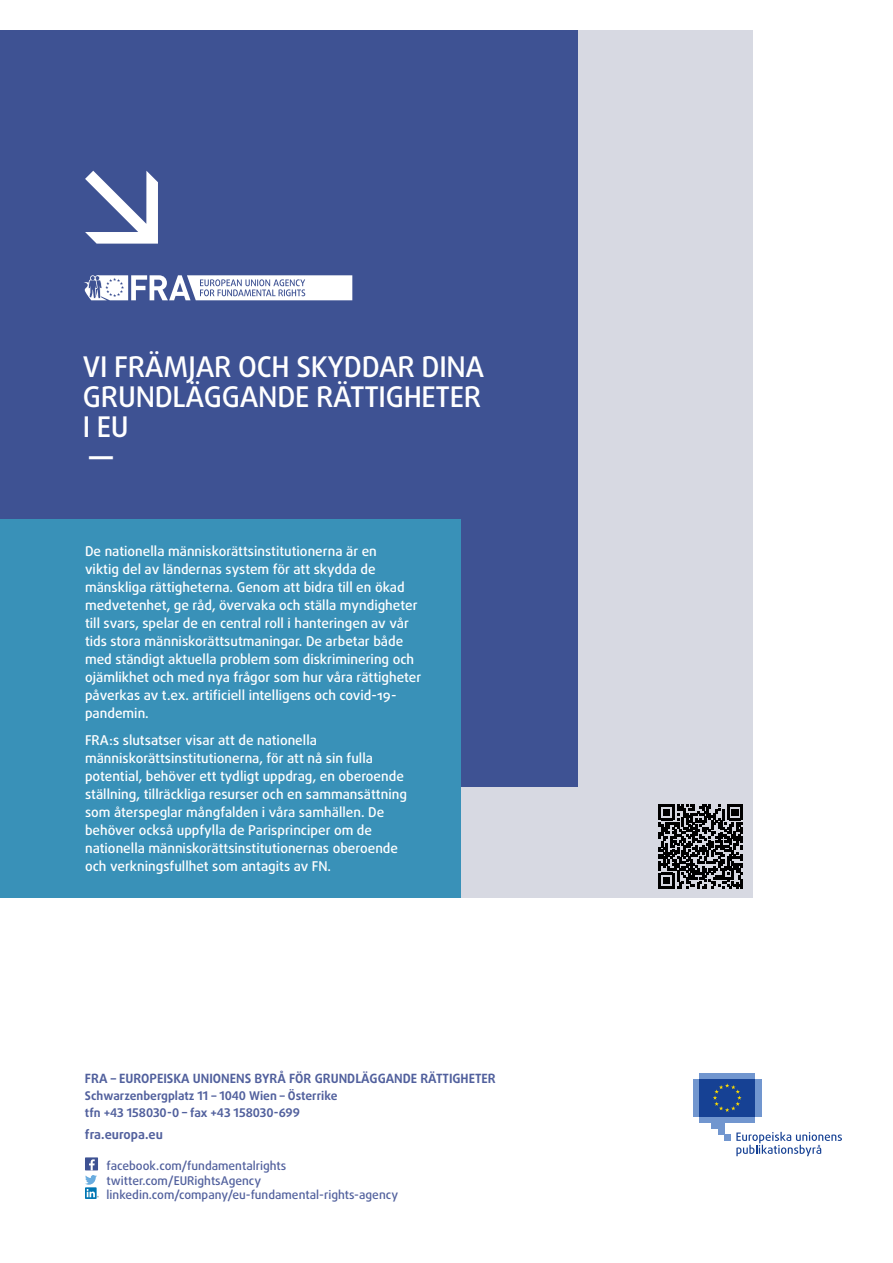
<style>
.page{position:relative;width:893px;height:1263px;background:#fff}
.page>*{position:absolute;margin:0;border:0;box-sizing:border-box;transform-origin:0 0}
.t1{font:500 28.5px/30px "Daxline Pro";letter-spacing:-.01em;color:#fff;text-align:justify}
.t2{font:700 28.5px "Daxline Pro";color:#fff}
.BodyText{font:500 13.5px/18px "Daxline Pro";color:#fff}
.t3{font:700 12.75px "Daxline Pro";color:#51609d}
.t4{font:500 12px "Daxline Pro";color:#51609d}
.t5{font:700 12px "Daxline Pro";color:#51609d}
</style>
<div class="page">
<div style="left:0;top:30px;width:752px;height:868px;background:#d7d9e2"></div>
<div style="left:0;top:30px;width:577px;height:757px;background:#3e5293"></div>
<div style="left:0;top:520px;width:460px;height:378px;background:#3991b8"></div>
<svg style="left:84px;top:275px;width:268px;height:25px;background:#ccd1e2"></svg>
<div style="left:85px;top:1157px;width:13px;height:13px;background:#3e5293"></div>
<svg style="left:85px;top:1187px;width:12px;height:12px"></svg>
<svg style="left:85px;top:1159px;width:14px;height:38px"></svg>
<svg style="left:659px;top:804px;width:84px;height:84px"></svg>
<div style="left:699px;top:1073px;width:56px;height:6px;background:#7196cf"></div>
<div style="left:699px;top:1116px;width:56px;height:6px;background:#7196cf"></div>
<div style="left:755px;top:1079px;width:6px;height:37px;background:#7196cf"></div>
<div style="left:693px;top:1079px;width:6px;height:37px;background:#7196cf"></div>
<div style="left:712px;top:1116px;width:12px;height:12px;background:#7196cf"></div>
<div style="left:718px;top:1116px;width:6px;height:19px;background:#7196cf"></div>
<svg style="left:724px;top:1135px;width:6px;height:6px"></svg>
<div style="left:699px;top:1079px;width:56px;height:37px;background:#164194"></div>
<svg style="left:713px;top:1083px;width:29px;height:29px"></svg>
<svg style="left:736px;top:1132px;width:106px;height:24px"></svg>
<svg style="left:85px;top:171px;width:73px;height:73px"></svg>
<p class="t1" style="left:83px;top:352px;width:403px">VI FRÄMJAR OCH SKYDDAR DINA GRUNDLÄGGANDE RÄTTIGHETER I EU</p>
<p class="t2" style="left:89px;top:438px;width:25px">―</p>
<p class="BodyText" style="left:85px;top:542px;width:338px">De nationella människorättsinstitutionerna är en<br>viktig del av ländernas system för att skydda de mänskliga rättigheterna. Genom att bidra till en ökad medvetenhet, ge råd, övervaka och ställa myndigheter till svars, spelar de en central roll i hanteringen av vår tids stora människorättsutmaningar. De arbetar både med ständigt aktuella problem som diskriminering och ojämlikhet och med nya frågor som hur våra rättigheter påverkas av t.ex. artificiell intelligens och covid-19- pandemin.</p>
<p class="BodyText" style="left:85px;top:731px;width:323px">FRA:s slutsatser visar att de nationella människorättsinstitutionerna, för att nå sin fulla potential, behöver ett tydligt uppdrag, en oberoende ställning, tillräckliga resurser och en sammansättning som återspeglar mångfalden i våra samhällen. De behöver också uppfylla de Parisprinciper om de nationella människorättsinstitutionernas oberoende och verkningsfullhet som antagits av FN.</p>
<p class="t3" style="left:85px;top:1070px;width:412px">FRA – EUROPEISKA UNIONENS BYRÅ FÖR GRUNDLÄGGANDE RÄTTIGHETER</p>
<p class="t5" style="left:85px;top:1088px;width:254px">Schwarzenbergplatz 11 – 1040 Wien – Österrike</p>
<p class="t5" style="left:85px;top:1105px;width:216px">tfn +43 158030-0 – fax +43 158030-699</p>
<p class="t3" style="left:85px;top:1126px;width:79px">fra.europa.eu</p>
<p class="t4" style="left:107px;top:1158px;width:181px">facebook.com/fundamentalrights</p>
<p class="t4" style="left:107px;top:1172px;width:156px">twitter.com/EURightsAgency</p>
<p class="t4" style="left:107px;top:1187px;width:293px">linkedin.com/company/eu-fundamental-rights-agency</p>
</div>
